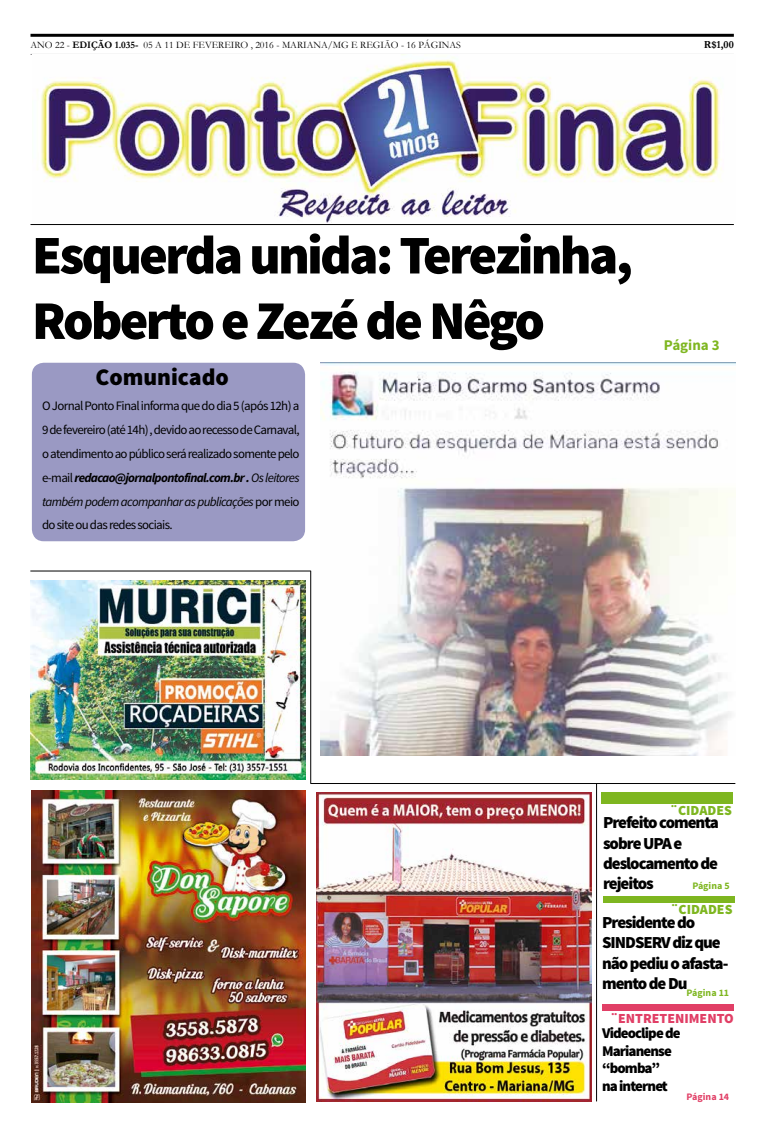
<style>
.page{position:relative;width:766px;height:1134px;background:#fff}
.page>*{position:absolute;margin:0;border:0;box-sizing:border-box;transform-origin:0 0}
.t1{font:900 54.5px/65.5px "Source Sans Pro";letter-spacing:-.05em;color:#000}
.t2{font:900 23.8px "Source Sans Pro";color:#000}
.t3{font:900 16.9px/20.2px "Source Sans Pro";letter-spacing:-.06em;color:#000}
.t4{font:900 14.9px/17.9px "Source Sans Pro";letter-spacing:-.06em;color:#000}
.t5{font:700 14.9px "Source Sans Pro";color:#7eb620}
.t6{font:900 13.9px "Source Sans Pro";color:#7eb620}
.t7{font:900 13.9px "Source Sans Pro";color:#e13f66}
.t8{font:12.9px/23.8px "Source Sans Pro";letter-spacing:-.05em;color:#000;text-align:justify}
.t9{font:700 10.9px "Garamond";color:#000}
.t10{font:9.9px "Garamond";color:#000}
.t11{font:700 9.9px "Source Sans Pro";color:#7eb620}
.t12{font:700 9.9px "Source Sans Pro";color:#e13f66}
.s1{font-weight:700}
.s2{font-weight:700;font-style:italic}
.s3{font-style:italic}
</style>
<div class="page">
<hr style="left:30px;top:34px;width:703px;height:3px;background:#000">
<hr style="left:30px;top:54px;width:703px;height:1px;background:#918f94">
<hr style="left:30px;top:224px;width:703px;height:1px;background:#000">
<img style="left:317px;top:792px;width:274px;height:309px">
<img style="left:30px;top:581px;width:275px;height:199px">
<img style="left:37px;top:57px;width:685px;height:166px">
<div style="left:603px;top:896px;width:131px;height:6px;background:#7eb620"></div>
<div style="left:602px;top:1004px;width:131px;height:7px;background:#e13f66"></div>
<div style="left:601px;top:792px;width:131px;height:11px;background:#7eb620"></div>
<img style="left:32px;top:791px;width:273px;height:312px">
<hr style="left:30px;top:571px;width:280px;height:1px;background:#000">
<hr style="left:310px;top:571px;width:1px;height:212px;background:#000">
<hr style="left:310px;top:783px;width:425px;height:1px;background:#000">
<hr style="left:596px;top:783px;width:1px;height:318px;background:#000">
<div style="left:32px;top:363px;width:273px;height:178px;background:#9a99c3;border-radius:12px"></div>
<img style="left:320px;top:362px;width:415px;height:393px">
<p class="t10" style="left:30px;top:38px;width:432px">ANO 22 - <span class="s1">EDIÇÃO 1.035-</span> 05 A 11 DE FEVEREIRO , 2016 - MARIANA/MG E REGIÃO - 16 PÁGINAS</p>
<p class="t9" style="left:703px;top:38px;width:32px">R$1,00</p>
<h1 class="t1" style="left:32px;top:225px;width:602px">Esquerda unida: Terezinha,<br>Roberto e Zezé de Nêgo</h1>
<h2 class="t2" style="left:95px;top:361px;width:135px">Comunicado</h2>
<p class="t8" style="left:42px;top:394px;width:259px">O Jornal Ponto Final informa que do dia 5 (após 12h) a 9 de fevereiro (até 14h) , devido ao recesso de Carnaval, o atendimento ao público será realizado somente pelo e-mail <span class="s2">redacao@jornalpontofinal.com.br .</span> <span class="s3">Os leitores também podem acompanhar as publicações</span> por meio do site ou das redes sociais.</p>
<p class="t5" style="left:663px;top:336px;width:57px">Página 3</p>
<p class="t6" style="left:670px;top:801px;width:63px">¨CIDADES</p>
<h3 class="t3" style="left:603px;top:813px;width:117px">Prefeito comenta sobre UPA e deslocamento de rejeitos</h3>
<h3 class="t3" style="left:602px;top:913px;width:128px">Presidente do<br>SINDSERV diz que não pediu o afasta&shy;mento de Du</h3>
<p class="t4" style="left:602px;top:1024px;width:80px">Videoclipe de<br>Marianense “bomba”<br>na internet</p>
<p class="t11" style="left:692px;top:879px;width:39px">Página 5</p>
<p class="t6" style="left:670px;top:900px;width:63px">¨CIDADES</p>
<p class="t11" style="left:686px;top:986px;width:44px">Página 11</p>
<p class="t7" style="left:610px;top:1009px;width:125px">¨ENTRETENIMENTO</p>
<p class="t12" style="left:686px;top:1090px;width:44px">Página 14</p>
</div>
